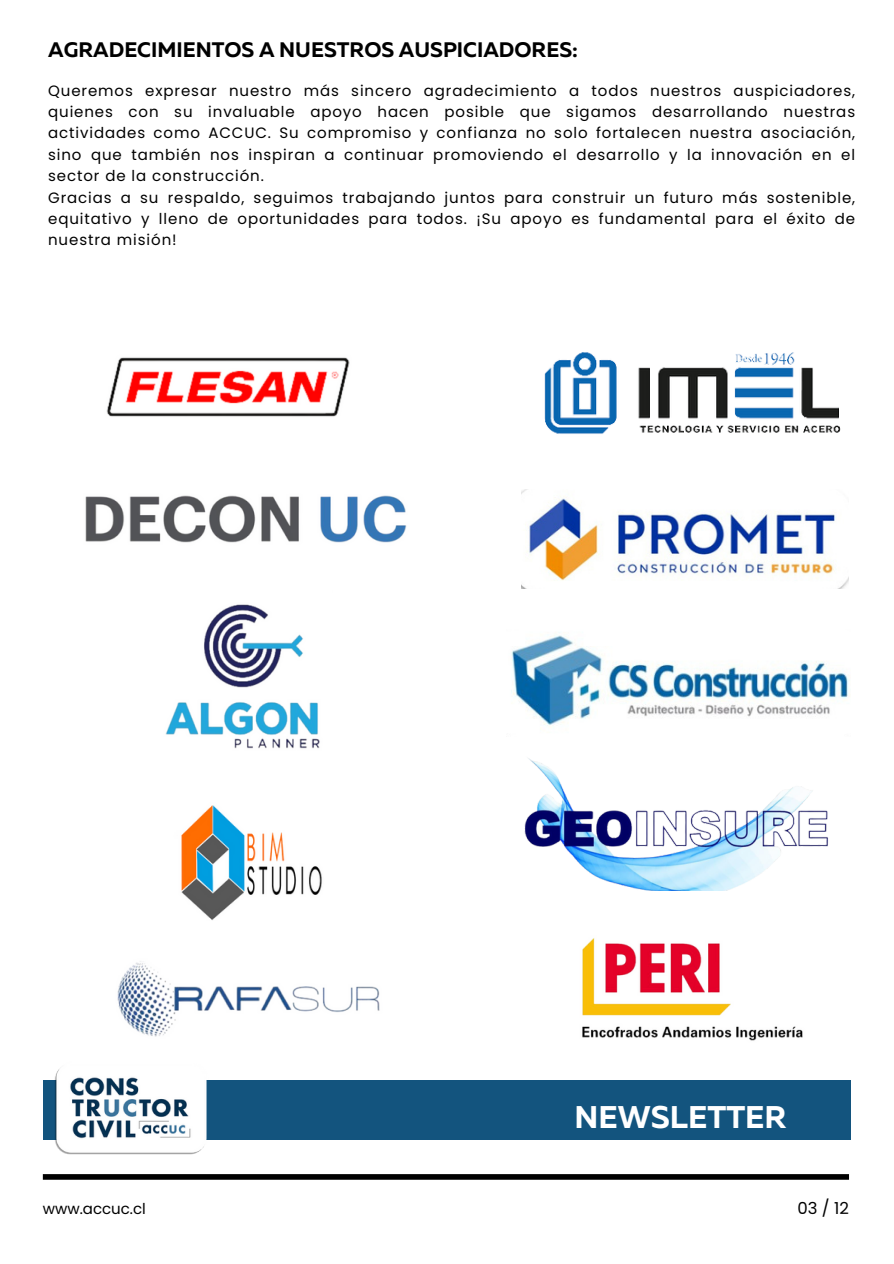
<style>
.page{position:relative;width:894px;height:1264px;background:#fff}
.page>*{position:absolute;margin:0;border:0;box-sizing:border-box;transform-origin:0 0}
.t1{font:700 31.35px "Muller";color:#fff}
.t2{font:700 21px "Muller";color:#000}
.t3{font:16.5px "Poppins";color:#000}
.t4{font:15px/21.3px "Poppins";letter-spacing:.06em;color:#000;text-align:justify}
.t5{font:15px "Poppins";color:#000}
</style>
<div class="page">
<div style="left:43px;top:1174px;width:805px;height:5px;background:#000"></div>
<div style="left:43px;top:1080px;width:807px;height:59px;background:#13547e"></div>
<img style="left:49px;top:1069px;width:162px;height:86px">
<img style="left:85px;top:495px;width:322px;height:48px">
<img style="left:117px;top:961px;width:263px;height:76px">
<img style="left:544px;top:352px;width:297px;height:82px">
<img style="left:522px;top:489px;width:326px;height:99px">
<img style="left:511px;top:635px;width:338px;height:94px">
<img style="left:524px;top:758px;width:304px;height:132px">
<img style="left:582px;top:938px;width:221px;height:103px">
<img style="left:181px;top:805px;width:141px;height:115px">
<img style="left:165px;top:604px;width:155px;height:145px">
<img style="left:106px;top:357px;width:244px;height:60px">
<p class="t2" style="left:48px;top:41px;width:531px">AGRADECIMIENTOS A NUESTROS AUSPICIADORES:</p>
<p class="t4" style="left:48px;top:80px;width:808px">Queremos expresar nuestro más sincero agradecimiento a todos nuestros auspiciadores, quienes con su invaluable apoyo hacen posible que sigamos desarrollando nuestras actividades como ACCUC. Su compromiso y confianza no solo fortalecen nuestra asociación, sino que también nos inspiran a continuar promoviendo el desarrollo y la innovación en el sector de la construcción.</p>
<p class="t4" style="left:48px;top:187px;width:808px">Gracias a su respaldo, seguimos trabajando juntos para construir un futuro más sostenible, equitativo y lleno de oportunidades para todos. ¡Su apoyo es fundamental para el éxito de nuestra misión!</p>
<h2 class="t1" style="left:574px;top:1104px;width:214px">NEWSLETTER</h2>
<p class="t5" style="left:43px;top:1197px;width:105px">www.accuc.cl</p>
<p class="t3" style="left:797px;top:1196px;width:53px">03 / 12</p>
</div>
